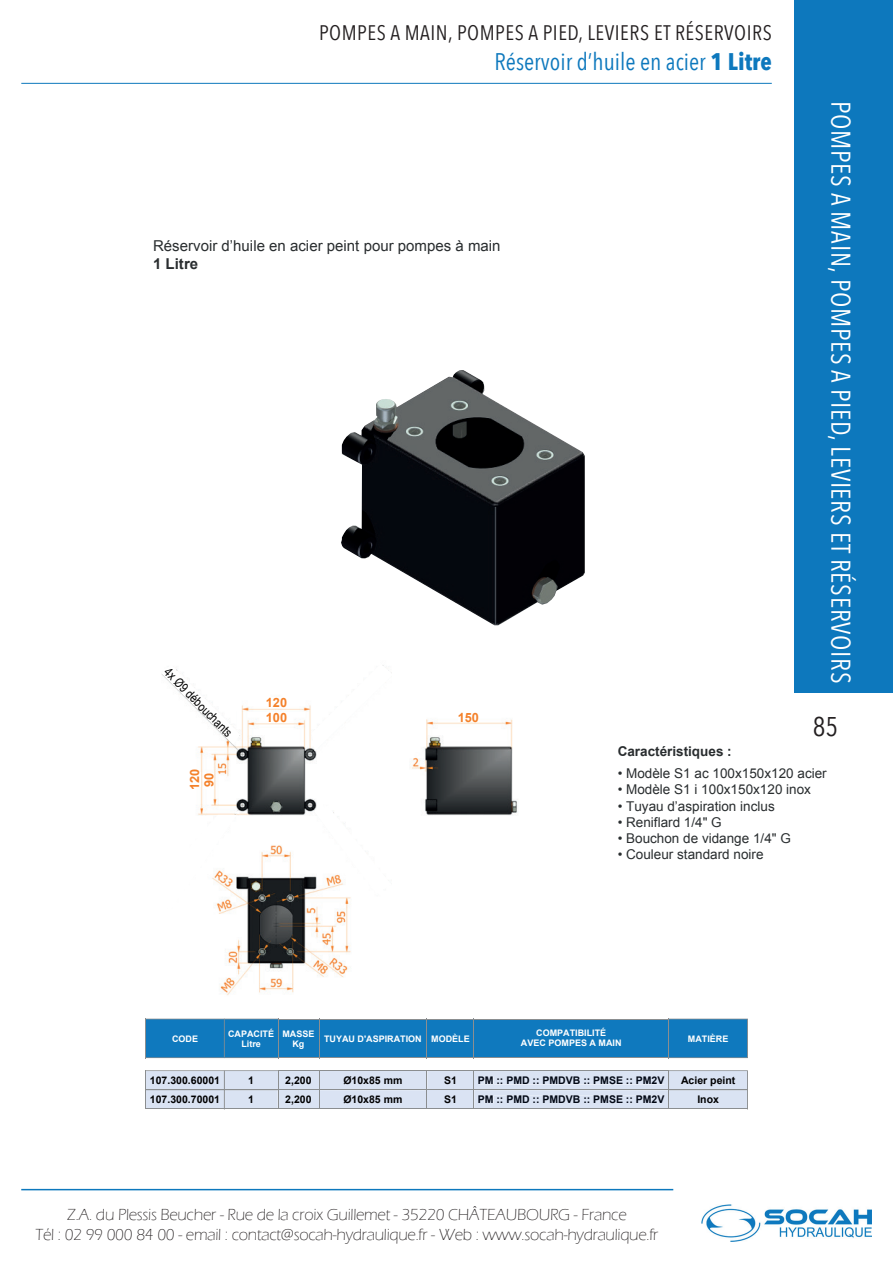
<style>
.page{position:relative;width:893px;height:1263px;background:#fff}
.page>*{position:absolute;margin:0;border:0;box-sizing:border-box;transform-origin:0 0}
.t1{font:27px "Avenir Next Condensed";letter-spacing:.025em;color:#fff}
.t2{font:27px "Avenir Next Condensed";color:#231f20}
.t3{font:24px "Avenir Next Condensed";color:#0d78bd}
.t4{font:21px "Avenir Next Condensed";letter-spacing:.025em;color:#231f20}
.t5{font:300 16.5px/19.8px "Eras ITC";letter-spacing:-.015em;color:#231f20;text-align:center}
.t6{font:15px "Arial";color:#292d2f}
.t7{font:700 15px "Arial";color:#292d2f}
.t8{font:13.5px "Arial";color:#292d2f}
.t9{font:700 13.5px "Arial";color:#292d2f}
.t10{font:12.75px "Arial Narrow";color:#000001}
.t11{font:700 12.75px/15px "Arial";color:#f4812a}
.t12{font:700 10.5px "Arial";color:#000001}
.t13{font:700 9px/10.8px "Arial";color:#fff;text-align:center}
.s1{font-weight:700}
</style>
<div class="page">
<div style="left:794px;top:0;width:99px;height:692px;background:#0d78bd"></div>
<hr style="left:21px;top:83px;width:751px;height:1px;background:#0d78bd">
<hr style="left:21px;top:1189px;width:652px;height:1px;background:#0d78bd">
<img style="left:702px;top:1204px;width:170px;height:38px">
<div style="left:427px;top:1019px;width:47px;height:39px;background:#0f79be"></div>
<div style="left:474px;top:1019px;width:195px;height:39px;background:#0f79be"></div>
<hr style="left:426px;top:1019px;width:48px;height:1px;background:#8b8e90">
<hr style="left:473px;top:1019px;width:196px;height:1px;background:#8b8e90">
<hr style="left:426px;top:1057px;width:48px;height:1px;background:#8b8e90">
<hr style="left:473px;top:1057px;width:196px;height:1px;background:#8b8e90">
<svg style="left:473px;top:1020px;width:1px;height:37px"></svg>
<svg style="left:668px;top:1019px;width:80px;height:39px;background:#157abb"></svg>
<div style="left:278px;top:1019px;width:41px;height:39px;background:#0f79be"></div>
<div style="left:319px;top:1019px;width:108px;height:39px;background:#0f79be"></div>
<hr style="left:278px;top:1019px;width:41px;height:1px;background:#8b8e90">
<hr style="left:319px;top:1019px;width:108px;height:1px;background:#8b8e90">
<hr style="left:278px;top:1057px;width:41px;height:1px;background:#8b8e90">
<hr style="left:319px;top:1057px;width:108px;height:1px;background:#8b8e90">
<svg style="left:145px;top:1019px;width:134px;height:39px;background:#1479bb"></svg>
<svg style="left:319px;top:1020px;width:1px;height:37px"></svg>
<svg style="left:426px;top:1020px;width:1px;height:37px"></svg>
<svg style="left:145px;top:1070px;width:603px;height:39px;background:#d3dbea"></svg>
<img style="left:198px;top:705px;width:320px;height:290px">
<div style="left:458px;top:707px;width:21px;height:15px;background:#fff"></div>
<div style="left:269px;top:713px;width:15px;height:10px;background:#fff"></div>
<div style="left:204px;top:773px;width:10px;height:15px;background:#fff"></div>
<svg style="left:198px;top:810px;width:42px;height:101px"></svg>
<div style="left:269px;top:698px;width:15px;height:10px;background:#fff"></div>
<img style="left:341px;top:370px;width:244px;height:255px">
<svg style="left:313px;top:806px;width:79px;height:90px"></svg>
<svg style="left:311px;top:665px;width:82px;height:86px"></svg>
<svg style="left:161px;top:669px;width:79px;height:76px"></svg>
<div style="left:190px;top:772px;width:11px;height:15px;background:#fff"></div>
<p class="t4" style="left:319px;top:14px;width:454px">POMPES A MAIN, POMPES A PIED, LEVIERS ET RÉSERVOIRS</p>
<h2 class="t3" style="left:495px;top:41px;width:279px">Réservoir d’huile en acier <span class="s1">1 Litre</span></h2>
<p class="t6" style="left:153px;top:236px;width:349px">Réservoir d’huile en acier peint pour pompes à main</p>
<p class="t7" style="left:153px;top:254px;width:47px">1 Litre</p>
<p class="t10" style="left:173px;top:664px;width:92px;rotate:45deg">4x Ø9 débouchants</p>
<p class="t11" style="left:202px;top:787px;width:16px;rotate:-90deg">90</p>
<p class="t11" style="left:188px;top:790px;width:23px;rotate:-90deg">120</p>
<p class="t11" style="left:266px;top:695px;width:23px">120<br>100</p>
<p class="t11" style="left:458px;top:710px;width:23px">150</p>
<h1 class="t1" style="left:864px;top:101px;width:584px;rotate:90deg">POMPES A MAIN, POMPES A PIED, LEVIERS ET RÉSERVOIRS</h1>
<h1 class="t2" style="left:813px;top:703px;width:27px">85</h1>
<p class="t9" style="left:618px;top:742px;width:116px">Caractéristiques :</p>
<p class="t8" style="left:618px;top:764px;width:211px">• Modèle S1 ac 100x150x120 acier</p>
<p class="t8" style="left:618px;top:781px;width:195px">• Modèle S1 i 100x150x120 inox</p>
<p class="t8" style="left:618px;top:797px;width:159px">• Tuyau d’aspiration inclus</p>
<p class="t8" style="left:618px;top:813px;width:106px">• Reniflard 1/4" G</p>
<p class="t8" style="left:618px;top:829px;width:175px">• Bouchon de vidange 1/4" G</p>
<p class="t8" style="left:618px;top:845px;width:147px">• Couleur standard noire</p>
<p class="t13" style="left:172px;top:1033px;width:28px">CODE</p>
<p class="t12" style="left:150px;top:1073px;width:72px">107.300.60001</p>
<p class="t13" style="left:228px;top:1028px;width:47px">CAPACITÉ<br>Litre</p>
<p class="t13" style="left:282px;top:1028px;width:33px">MASSE<br>Kg</p>
<p class="t13" style="left:324px;top:1033px;width:99px">TUYAU D'ASPIRATION</p>
<p class="t12" style="left:248px;top:1073px;width:7px">1</p>
<p class="t12" style="left:285px;top:1073px;width:28px">2,200</p>
<p class="t12" style="left:343px;top:1073px;width:60px">Ø10x85 mm</p>
<p class="t13" style="left:431px;top:1034px;width:40px">MODÈLE</p>
<p class="t12" style="left:444px;top:1073px;width:14px">S1</p>
<p class="t13" style="left:521px;top:1027px;width:102px">COMPATIBILITÉ<br>AVEC POMPES A MAIN</p>
<p class="t13" style="left:688px;top:1033px;width:42px">MATIÈRE</p>
<p class="t12" style="left:681px;top:1073px;width:56px">Acier peint</p>
<p class="t12" style="left:478px;top:1073px;width:188px">PM :: PMD :: PMDVB :: PMSE :: PM2V</p>
<p class="t12" style="left:150px;top:1093px;width:72px">107.300.70001</p>
<p class="t12" style="left:248px;top:1093px;width:7px">1</p>
<p class="t12" style="left:285px;top:1093px;width:28px">2,200</p>
<p class="t12" style="left:343px;top:1093px;width:60px">Ø10x85 mm</p>
<p class="t12" style="left:444px;top:1093px;width:14px">S1</p>
<p class="t12" style="left:478px;top:1093px;width:188px">PM :: PMD :: PMDVB :: PMSE :: PM2V</p>
<p class="t12" style="left:697px;top:1093px;width:23px">Inox</p>
<p class="t5" style="left:36px;top:1205px;width:624px">Z.A. du Plessis Beucher - Rue de la croix Guillemet - 35220 CHÂTEAUBOURG - France<br>Tél : 02 99 000 84 00 - email : contact@socah-hydraulique.fr - Web : www.socah-hydraulique.fr</p>
</div>
